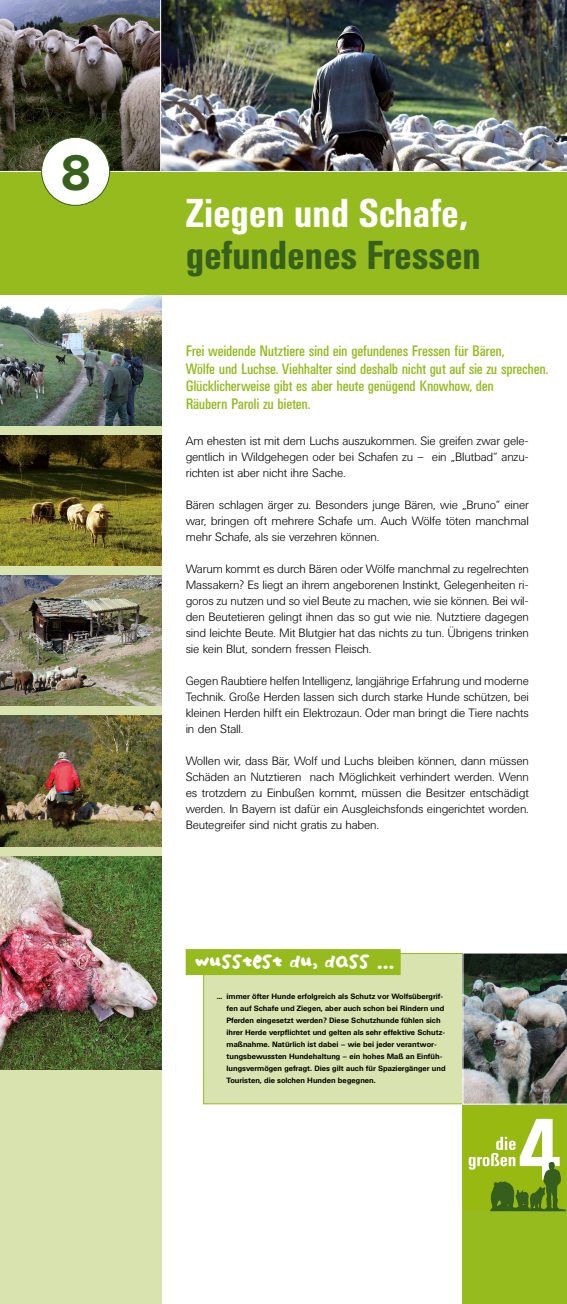
<style>
.page{position:relative;width:567px;height:1304px;background:#fff}
.page>*{position:absolute;margin:0;border:0;box-sizing:border-box;transform-origin:0 0}
.t1{font:700 48.68px "Univers BQ";color:#37601c}
.t2{font:700 40px "Univers Condensed BQ";color:#37601c}
.t3{font:700 40px "Univers Condensed BQ";color:#fff}
.t4{font:15px/17.6px "Univers Condensed BQ";letter-spacing:-.02em;color:#95bb1e}
.t5{font:14.54px "Childs Play Age Nine";color:#fff}
.t6{font:300 12px/16px "Univers BQ";letter-spacing:-.015em;color:#000;text-align:justify}
.t7{font:700 7.6px/12px "Univers BQ";color:#000}
</style>
<div class="page">
<div style="left:0;top:271px;width:162px;height:1033px;background:#d8e3af"></div>
<img style="left:0;top:295px;width:162px;height:130px">
<img style="left:0;top:857px;width:162px;height:213px">
<div style="left:463px;top:1104px;width:104px;height:200px;background:#95bb1e"></div>
<img style="left:161px;top:0;width:406px;height:171px">
<img style="left:0;top:0;width:160px;height:171px">
<div style="left:0;top:172px;width:567px;height:123px;background:#95bb1e"></div>
<div style="left:204px;top:954px;width:362px;height:150px;background:#d8e3af"></div>
<img style="left:0;top:435px;width:162px;height:131px">
<img style="left:0;top:575px;width:162px;height:131px">
<img style="left:0;top:716px;width:162px;height:130px">
<img style="left:463px;top:953px;width:104px;height:151px">
<div style="left:42px;top:137px;width:68px;height:68px;background:#fff;border-radius:50%"></div>
<div style="left:41px;top:137px;width:69px;height:69px;border:1px solid #37601c;border-radius:50%"></div>
<div style="left:186px;top:949px;width:215px;height:26px;background:#95bb1e;border:3px solid #95bb1e"></div>
<div style="left:463px;top:1107px;width:103px;height:104px;background:#97b911"></div>
<svg style="left:469px;top:1119px;width:97px;height:91px"></svg>
<hr style="left:490px;top:1210px;width:76px;height:1px;background:#365e1c">
<h1 class="t1" style="left:61px;top:145px;width:32px">8</h1>
<h2 class="t3" style="left:186px;top:191px;width:284px">Ziegen und Schafe,</h2>
<h2 class="t2" style="left:186px;top:233px;width:297px">gefundenes Fressen</h2>
<p class="t4" style="left:186px;top:343px;width:364px">Frei weidende Nutztiere sind ein gefundenes Fressen für Bären,<br>Wölfe und Luchse. Viehhalter sind deshalb nicht gut auf sie zu sprechen.<br>Glücklicherweise gibt es aber heute genügend Knowhow, den<br>Räubern Paroli zu bieten.</p>
<p class="t6" style="left:186px;top:433px;width:345px">Am ehesten ist mit dem Luchs auszukommen. Sie greifen zwar gele&shy;gentlich in Wildgehegen oder bei Schafen zu – ein „Blutbad“ anzu&shy;richten ist aber nicht ihre Sache.</p>
<p class="t6" style="left:186px;top:497px;width:345px">Bären schlagen ärger zu. Besonders junge Bären, wie „Bruno“ einer war, bringen oft mehrere Schafe um. Auch Wölfe töten manchmal mehr Schafe, als sie verzehren können.</p>
<p class="t6" style="left:186px;top:561px;width:345px">Warum kommt es durch Bären oder Wölfe manchmal zu regelrechten Massakern? Es liegt an ihrem angeborenen Instinkt, Gelegenheiten ri&shy;goros zu nutzen und so viel Beute zu machen, wie sie können. Bei wil&shy;den Beutetieren gelingt ihnen das so gut wie nie. Nutztiere dagegen sind leichte Beute. Mit Blutgier hat das nichts zu tun. Übrigens trinken sie kein Blut, sondern fressen Fleisch.</p>
<p class="t6" style="left:186px;top:673px;width:345px">Gegen Raubtiere helfen Intelligenz, langjährige Erfahrung und moderne Technik. Große Herden lassen sich durch starke Hunde schützen, bei kleinen Herden hilft ein Elektrozaun. Oder man bringt die Tiere nachts in den Stall.</p>
<p class="t6" style="left:186px;top:753px;width:345px">Wollen wir, dass Bär, Wolf und Luchs bleiben können, dann müssen Schäden an Nutztieren nach Möglichkeit verhindert werden. Wenn es trotzdem zu Einbußen kommt, müssen die Besitzer entschädigt werden. In Bayern ist dafür ein Ausgleichsfonds eingerichtet worden.<br>Beutegreifer sind nicht gratis zu haben.</p>
<p class="t5" style="left:195px;top:955px;width:201px">WUSSTEST DU, DASS …</p>
<p class="t7" style="left:227px;top:991px;width:221px;text-indent:-10px">... immer öfter Hunde erfolgreich als Schutz vor Wolfsübergrif&shy;fen auf Schafe und Ziegen, aber auch schon bei Rindern und Pferden eingesetzt werden? Diese Schutzhunde fühlen sich ihrer Herde verpflichtet und gelten als sehr effektive Schutz&shy;maßnahme. Natürlich ist dabei – wie bei jeder verantwor&shy;tungsbewussten Hundehaltung – ein hohes Maß an Einfüh&shy;lungsvermögen gefragt. Dies gilt auch für Spaziergänger und Touristen, die solchen Hunden begegnen.</p>
</div>
